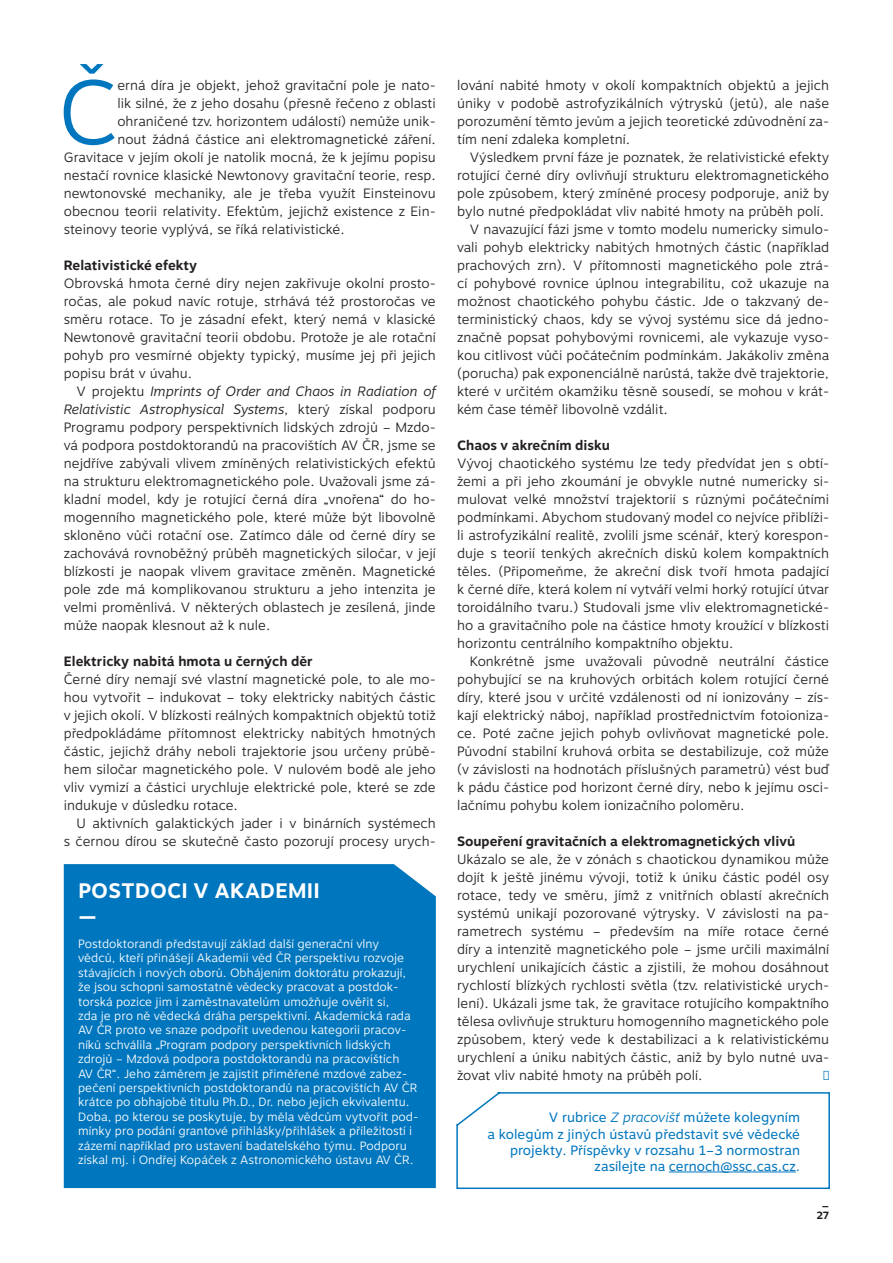
<style>
.page{position:relative;width:893px;height:1263px;background:#fff}
.page>*{position:absolute;margin:0;border:0;box-sizing:border-box;transform-origin:0 0}
.Otázka{font:300 90.6px "Motiva Sans";color:#0076be}
.Mezititulek{font:700 21px "Motiva Sans";letter-spacing:.01em;color:#fff}
.Otázka-2{font:300 13.5px/18px "Motiva Sans";color:#231f20;text-align:justify}
.Chleba{font:13.5px/16.2px "Motiva Sans";color:#0076be;text-align:right}
.Otázka-3{font:700 13.5px "Motiva Sans";color:#231f20}
.Chleba-2{font:300 12px/14.4px "Motiva Sans";color:#fff}
.t1{font:700 10.5px/12.6px "Motiva Sans";color:#231f20;text-align:center}
.s1{font-style:italic}
.s2{font-weight:300;font-style:italic}
</style>
<div class="page">
<div style="left:64px;top:864px;width:372px;height:324px;background:#0076be"></div>
<svg style="left:456px;top:1092px;width:374px;height:98px"></svg>
<hr style="left:669px;top:1171px;width:127px;height:1px;background:#0076be">
<p class="Otázka" style="left:58px;top:45px;width:61px">Č</p>
<p class="Otázka-2" style="left:117px;top:76px;width:320px">erná díra je objekt, jehož gravitační pole je nato-</p>
<p class="Otázka-2" style="left:117px;top:94px;width:320px">lik silné, že z jeho dosahu (přesně řečeno z oblasti</p>
<p class="Otázka-2" style="left:117px;top:112px;width:320px">ohraničené tzv. horizontem událostí) nemůže unik-</p>
<p class="Otázka-2" style="left:117px;top:130px;width:320px">nout žádná částice ani elektromagnetické záření.</p>
<p class="Otázka-2" style="left:64px;top:148px;width:374px">Gravitace v jejím okolí je natolik mocná, že k jejímu popisu</p>
<p class="Otázka-2" style="left:64px;top:166px;width:374px">nestačí rovnice klasické Newtonovy gravitační teorie, resp.</p>
<p class="Otázka-2" style="left:64px;top:184px;width:374px">newtonovské mechaniky, ale je třeba využít Einsteinovu</p>
<p class="Otázka-2" style="left:64px;top:202px;width:374px">obecnou teorii relativity. Efektům, jejichž existence z Ein-</p>
<p class="Otázka-2" style="left:64px;top:220px;width:282px">steinovy teorie vyplývá, se říká relativistické.</p>
<p class="Otázka-3" style="left:64px;top:255px;width:135px">Relativistické efekty</p>
<p class="Otázka-2" style="left:64px;top:274px;width:374px">Obrovská hmota černé díry nejen zakřivuje okolní prosto&shy;ročas, ale pokud navíc rotuje, strhává též prostoročas ve směru rotace. To je zásadní efekt, který nemá v klasické Newtonově gravitační teorii obdobu. Protože je ale rotační pohyb pro vesmírné objekty typický, musíme jej při jejich popisu brát v úvahu.</p>
<p class="Otázka-2" style="left:64px;top:382px;width:374px;text-indent:13px">V projektu <span class="s1">Imprints of Order and Chaos in Radiation of Relativistic Astrophysical Systems</span>, který získal podporu Programu podpory perspektivních lidských zdrojů – Mzdo&shy;vá podpora postdoktorandů na pracovištích AV ČR, jsme se nejdříve zabývali vlivem zmíněných relativistických efektů na strukturu elektromagnetického pole. Uvažovali jsme zá&shy;kladní model, kdy je rotující černá díra „vnořena“ do ho&shy;mogenního magnetického pole, které může být libovolně skloněno vůči rotační ose. Zatímco dále od černé díry se zachovává rovnoběžný průběh magnetických siločar, v její blízkosti je naopak vlivem gravitace změněn. Magnetické pole zde má komplikovanou strukturu a jeho intenzita je velmi proměnlivá. V některých oblastech je zesílená, jinde může naopak klesnout až k nule.</p>
<p class="Otázka-3" style="left:64px;top:651px;width:250px">Elektricky nabitá hmota u černých děr</p>
<p class="Otázka-2" style="left:64px;top:670px;width:374px">Černé díry nemají své vlastní magnetické pole, to ale mo&shy;hou vytvořit – indukovat – toky elektricky nabitých částic v jejich okolí. V blízkosti reálných kompaktních objektů totiž předpokládáme přítomnost elektricky nabitých hmotných částic, jejichž dráhy neboli trajektorie jsou určeny průbě&shy;hem siločar magnetického pole. V nulovém bodě ale jeho vliv vymizí a částici urychluje elektrické pole, které se zde indukuje v důsledku rotace.</p>
<p class="Otázka-2" style="left:64px;top:814px;width:374px;text-align:right">U aktivních galaktických jader i v binárních systémech<br>s černou dírou se skutečně často pozorují procesy urych-</p>
<p class="Mezititulek" style="left:78px;top:875px;width:243px">POSTDOCI V AKADEMII</p>
<p class="Mezititulek" style="left:78px;top:900px;width:20px">—</p>
<p class="Chleba-2" style="left:78px;top:937px;width:342px">Postdoktorandi představují základ další generační vlny vědců, kteří přinášejí Akademii věd ČR perspektivu rozvoje stávajících i nových oborů. Obhájením doktorátu prokazují, že jsou schopni samostatně vědecky pracovat a postdok&shy;torská pozice jim i zaměstnavatelům umožňuje ověřit si,<br>zda je pro ně vědecká dráha perspektivní. Akademická rada AV ČR proto ve snaze podpořit uvedenou kategorii pracov&shy;níků schválila „Program podpory perspektivních lidských zdrojů – Mzdová podpora postdoktorandů na pracovištích<br>AV ČR“. Jeho záměrem je zajistit přiměřené mzdové zabez&shy;pečení perspektivních postdoktorandů na pracovištích AV ČR krátce po obhajobě titulu Ph.D., Dr. nebo jejich ekvivalentu.<br>Doba, po kterou se poskytuje, by měla vědcům vytvořit pod&shy;mínky pro podání grantové přihlášky/přihlášek a příležitostí i zázemí například pro ustavení badatelského týmu. Podporu získal mj. i Ondřej Kopáček z Astronomického ústavu AV ČR.</p>
<p class="Otázka-2" style="left:457px;top:76px;width:374px">lování nabité hmoty v okolí kompaktních objektů a jejich úniky v podobě astrofyzikálních výtrysků (jetů), ale naše porozumění těmto jevům a jejich teoretické zdůvodnění za&shy;tím není zdaleka kompletní.</p>
<p class="Otázka-2" style="left:457px;top:148px;width:374px;text-indent:13px">Výsledkem první fáze je poznatek, že relativistické efekty rotující černé díry ovlivňují strukturu elektromagnetického pole způsobem, který zmíněné procesy podporuje, aniž by bylo nutné předpokládat vliv nabité hmoty na průběh polí.</p>
<p class="Otázka-2" style="left:457px;top:220px;width:374px;text-indent:13px">V navazující fázi jsme v tomto modelu numericky simulo&shy;vali pohyb elektricky nabitých hmotných částic (například prachových zrn). V přítomnosti magnetického pole ztrá&shy;cí pohybové rovnice úplnou integrabilitu, což ukazuje na možnost chaotického pohybu částic. Jde o takzvaný de&shy;terministický chaos, kdy se vývoj systému sice dá jedno&shy;značně popsat pohybovými rovnicemi, ale vykazuje vyso&shy;kou citlivost vůči počátečním podmínkám. Jakákoliv změna (porucha) pak exponenciálně narůstá, takže dvě trajektorie, které v určitém okamžiku těsně sousedí, se mohou v krát&shy;kém čase téměř libovolně vzdálit.</p>
<p class="Otázka-3" style="left:457px;top:435px;width:154px">Chaos v akrečním disku</p>
<p class="Otázka-2" style="left:457px;top:454px;width:374px">Vývoj chaotického systému lze tedy předvídat jen s obtí&shy;žemi a při jeho zkoumání je obvykle nutné numericky si&shy;mulovat velké množství trajektorií s různými počátečními podmínkami. Abychom studovaný model co nejvíce přiblíži&shy;li astrofyzikální realitě, zvolili jsme scénář, který korespon&shy;duje s teorií tenkých akrečních disků kolem kompaktních těles. (Připomeňme, že akreční disk tvoří hmota padající k černé díře, která kolem ní vytváří velmi horký rotující útvar toroidálního tvaru.) Studovali jsme vliv elektromagnetické&shy;ho a gravitačního pole na částice hmoty kroužící v blízkosti horizontu centrálního kompaktního objektu.</p>
<p class="Otázka-2" style="left:457px;top:652px;width:374px;text-indent:13px">Konkrétně jsme uvažovali původně neutrální částice pohybující se na kruhových orbitách kolem rotující černé díry, které jsou v určité vzdálenosti od ní ionizovány – zís&shy;kají elektrický náboj, například prostřednictvím fotoioniza&shy;ce. Poté začne jejich pohyb ovlivňovat magnetické pole.<br>Původní stabilní kruhová orbita se destabilizuje, což může (v závislosti na hodnotách příslušných parametrů) vést buď k pádu částice pod horizont černé díry, nebo k jejímu osci&shy;lačnímu pohybu kolem ionizačního poloměru.</p>
<p class="Otázka-3" style="left:457px;top:831px;width:340px">Soupeření gravitačních a elektromagnetických vlivů</p>
<p class="Otázka-2" style="left:457px;top:850px;width:374px">Ukázalo se ale, že v zónách s chaotickou dynamikou může dojít k ještě jinému vývoji, totiž k úniku částic podél osy rotace, tedy ve směru, jímž z vnitřních oblastí akrečních systémů unikají pozorované výtrysky. V závislosti na pa&shy;rametrech systému – především na míře rotace černé díry a intenzitě magnetického pole – jsme určili maximální urychlení unikajících částic a zjistili, že mohou dosáhnout rychlostí blízkých rychlosti světla (tzv. relativistické urych&shy;lení). Ukázali jsme tak, že gravitace rotujícího kompaktního tělesa ovlivňuje strukturu homogenního magnetického pole způsobem, který vede k destabilizaci a k relativistickému urychlení a úniku nabitých částic, aniž by bylo nutné uva&shy;žovat vliv nabité hmoty na průběh polí.</p>
<p class="Chleba" style="left:549px;top:1110px;width:253px">V rubrice <span class="s2">Z pracovišť</span> můžete kolegyním</p>
<p class="Chleba" style="left:487px;top:1126px;width:314px">a kolegům z jiných ústavů představit své vědecké projekty. Příspěvky v rozsahu 1–3 normostran zasílejte na cernoch@ssc.cas.cz.</p>
<p class="t1" style="left:816px;top:1196px;width:14px">_<br>27</p>
</div>
